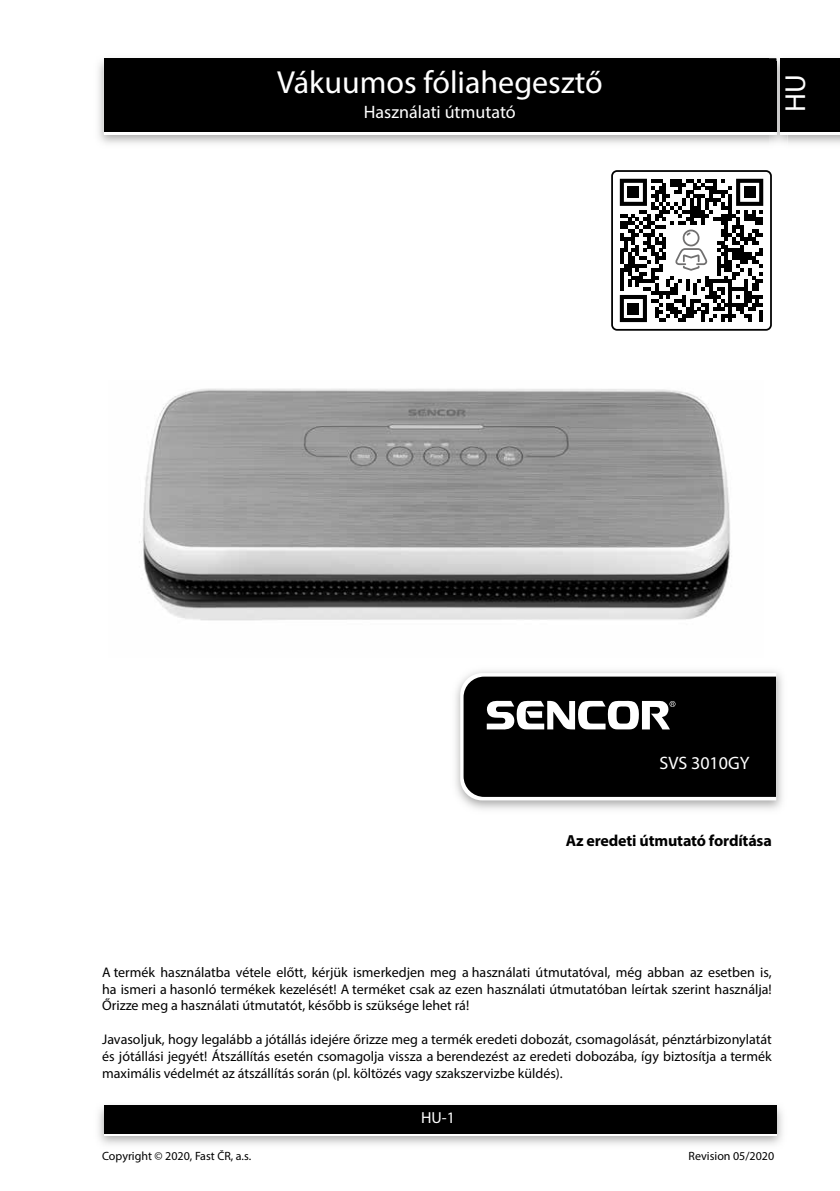
<style>
.page{position:relative;width:840px;height:1191px;background:#fff}
.page>*{position:absolute;margin:0;border:0;box-sizing:border-box;transform-origin:0 0}
.t1{font:32px "Myriad Pro";color:#fff}
.t2{font:29px "Myriad Pro";color:#fff}
.t3{font:18px "Myriad Pro";color:#fff}
.t4{font:700 16px "Myriad Pro";letter-spacing:-.01em;color:#000}
.t5{font:16px "Myriad Pro";color:#fff}
.t6{font:14px/16.8px "Myriad Pro";color:#000;text-align:justify}
.t7{font:12px "Myriad Pro";color:#000}
</style>
<div class="page">
<div style="left:104px;top:58px;width:671px;height:74px;background:#000"></div>
<img style="left:98px;top:1105px;width:685px;height:40px">
<div style="left:104px;top:1108px;width:671px;height:28px;background:linear-gradient(to right,#fff,#fff)"></div>
<div style="left:104px;top:1105px;width:671px;height:28px;background:#000"></div>
<img style="left:768px;top:56px;width:19px;height:90px">
<svg style="left:768px;top:132px;width:7px;height:3px"></svg>
<img style="left:768px;top:58px;width:7px;height:3px">
<img style="left:768px;top:61px;width:7px;height:71px">
<div style="left:780px;top:61px;width:59px;height:74px;background:#fff"></div>
<div style="left:780px;top:58px;width:59px;height:74px;background:#000"></div>
<img style="left:455px;top:671px;width:327px;height:139px">
<svg style="left:460px;top:673px;width:315px;height:127px;background:#252525"></svg>
<svg style="left:611px;top:171px;width:159px;height:159px"></svg>
<img style="left:139px;top:388px;width:591px;height:233px">
<h1 class="t1" style="left:277px;top:62px;width:327px">Vákuumos fóliahegesztő</h1>
<p class="t3" style="left:363px;top:101px;width:153px">Használati útmutató</p>
<h2 class="t2" style="left:777px;top:112px;width:39px;rotate:-90deg">HU</h2>
<p class="t3" style="left:659px;top:752px;width:91px">SVS 3010GY</p>
<p class="t4" style="left:565px;top:830px;width:207px">Az eredeti útmutató fordítása</p>
<p class="t6" style="left:102px;top:963px;width:670px">A termék használatba vétele előtt, kérjük ismerkedjen meg a használati útmutatóval, még abban az esetben is, ha ismeri a hasonló termékek kezelését! A terméket csak az ezen használati útmutatóban leírtak szerint használja!<br>Őrizze meg a használati útmutatót, később is szüksége lehet rá!</p>
<p class="t6" style="left:102px;top:1030px;width:670px">Javasoljuk, hogy legalább a jótállás idejére őrizze meg a termék eredeti dobozát, csomagolását, pénztárbizonylatát és jótállási jegyét! Átszállítás esetén csomagolja vissza a berendezést az eredeti dobozába, így biztosítja a termék maximális védelmét az átszállítás során (pl. költözés vagy szakszervizbe küldés).</p>
<p class="t5" style="left:421px;top:1108px;width:35px">HU-1</p>
<p class="t7" style="left:102px;top:1148px;width:150px">Copyright © 2020, Fast ČR, a.s.</p>
<p class="t7" style="left:688px;top:1148px;width:87px">Revision 05/2020</p>
</div>
